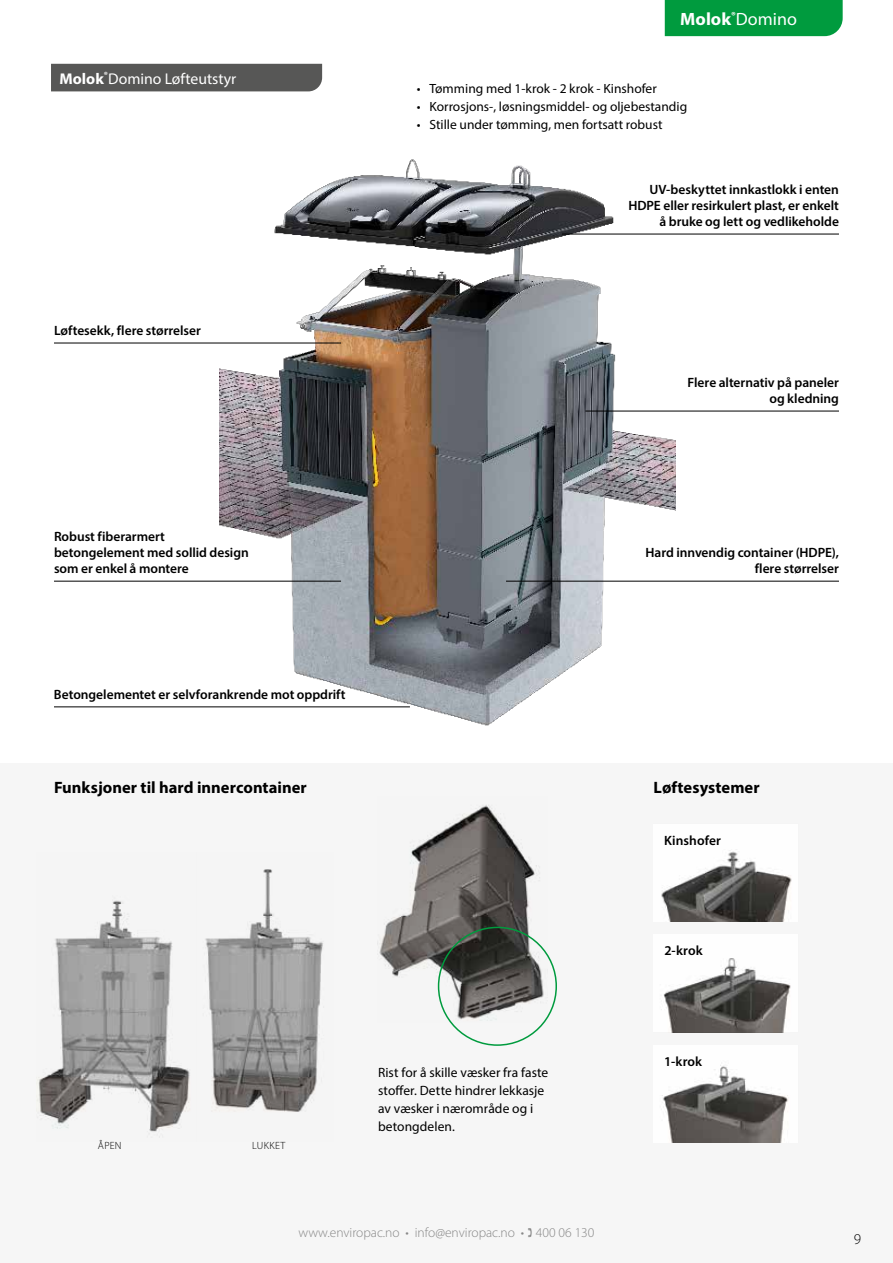
<style>
.page{position:relative;width:893px;height:1263px;background:#fff}
.page>*{position:absolute;margin:0;border:0;box-sizing:border-box;transform-origin:0 0}
.t1{font:17.85px "Myriad Pro";color:#fff}
.t2{font:700 16.5px "Myriad Pro";color:#000}
.t3{font:15.6px "Myriad Pro";color:#fff}
.t4{font:300 15px "Myriad Pro";color:#000}
.t5{font:600 13.5px/16.2px "Myriad Pro";color:#000;text-align:right}
.t6{font:13.5px/18px "Myriad Pro";letter-spacing:.005em;color:#000}
.t7{font:300 13.5px "Myriad Pro";color:#878787}
.t8{font:13.35px "Myriad Pro";color:#000}
.t9{font:300 10.5px "Myriad Pro";letter-spacing:.025em;color:#000}
.s1{font-weight:700}
</style>
<div class="page">
<div style="left:0;top:764px;width:893px;height:499px;background:#f6f6f6"></div>
<div style="left:665px;top:0;width:178px;height:36px;background:#009b3e"></div>
<div style="left:51px;top:64px;width:271px;height:27px;background:#575756"></div>
<img style="left:220px;top:159px;width:455px;height:567px">
<hr style="left:562px;top:234px;width:277px;height:1px;background:#000">
<hr style="left:54px;top:343px;width:287px;height:1px;background:#000">
<hr style="left:54px;top:581px;width:287px;height:1px;background:#000">
<hr style="left:585px;top:411px;width:254px;height:1px;background:#000">
<hr style="left:506px;top:581px;width:333px;height:1px;background:#000">
<hr style="left:54px;top:706px;width:356px;height:1px;background:#000">
<img style="left:37px;top:869px;width:286px;height:268px">
<img style="left:661px;top:852px;width:131px;height:70px">
<img style="left:664px;top:958px;width:127px;height:74px">
<img style="left:663px;top:1066px;width:125px;height:77px">
<img style="left:379px;top:805px;width:169px;height:217px">
<div style="left:438px;top:927px;width:119px;height:119px;border:2px solid #009b3e;border-radius:50%"></div>
<p class="t3" style="left:60px;top:69px;width:178px"><span class="s1">Molok</span><sup>®</sup>Domino Løfteutstyr</p>
<p class="t5" style="left:54px;top:322px;width:148px">Løftesekk, flere størrelser</p>
<h1 class="t1" style="left:680px;top:8px;width:118px"><span class="s1">Molok</span><sup>®</sup>Domino</h1>
<p class="t8" style="left:417px;top:80px;width:242px">• Tømming med 1-krok - 2 krok - Kinshofer</p>
<p class="t8" style="left:417px;top:98px;width:272px">• Korrosjons-, løsningsmiddel- og oljebestandig</p>
<p class="t8" style="left:417px;top:116px;width:247px">• Stille under tømming, men fortsatt robust</p>
<p class="t5" style="left:628px;top:181px;width:212px">UV-beskyttet innkastlokk i enten<br>HDPE eller resirkulert plast, er enkelt å bruke og lett og vedlikeholde</p>
<p class="t5" style="left:688px;top:374px;width:153px">Flere alternativ på paneler og kledning</p>
<p class="t5" style="left:54px;top:528px;width:196px;text-align:left">Robust fiberarmert betongelement med sollid design som er enkel å montere</p>
<p class="t5" style="left:645px;top:544px;width:195px">Hard innvendig container (HDPE), flere størrelser</p>
<p class="t5" style="left:54px;top:686px;width:293px">Betongelementet er selvforankrende mot oppdrift</p>
<p class="t2" style="left:54px;top:777px;width:254px">Funksjoner til hard innercontainer</p>
<p class="t2" style="left:654px;top:777px;width:108px">Løftesystemer</p>
<p class="t5" style="left:664px;top:832px;width:58px">Kinshofer</p>
<p class="t9" style="left:98px;top:1139px;width:25px">ÅPEN</p>
<p class="t9" style="left:252px;top:1139px;width:35px">LUKKET</p>
<p class="t6" style="left:378px;top:1063px;width:172px">Rist for å skille væsker fra faste stoffer. Dette hindrer lekkasje av væsker i nærområde og i betongdelen.</p>
<p class="t7" style="left:298px;top:1224px;width:297px">www.enviropac.no • info@enviropac.no • 400 06 130</p>
<p class="t5" style="left:664px;top:942px;width:40px">2-krok</p>
<p class="t5" style="left:664px;top:1053px;width:39px">1-krok</p>
<p class="t4" style="left:854px;top:1230px;width:9px">9</p>
</div>
